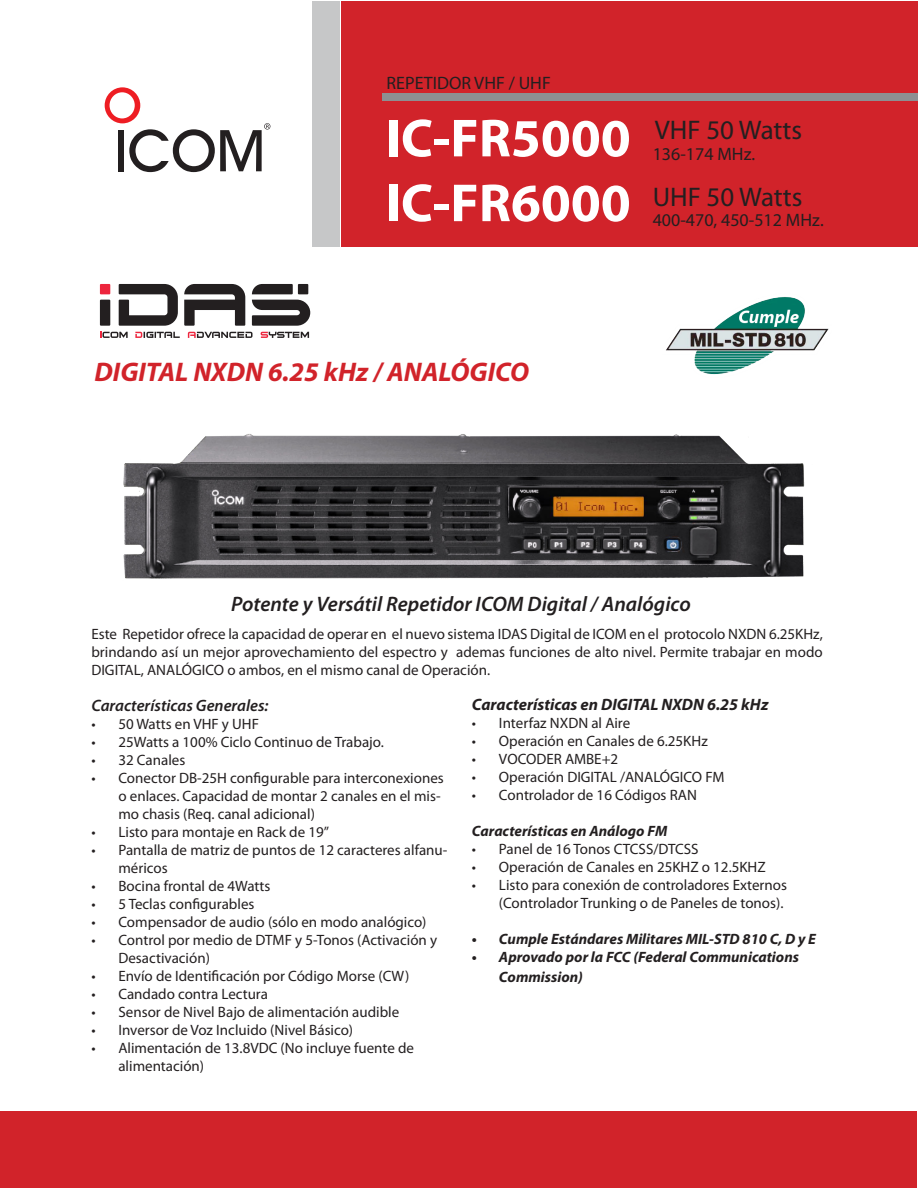
<style>
.page{position:relative;width:918px;height:1188px;background:#fff}
.page>*{position:absolute;margin:0;border:0;box-sizing:border-box;transform-origin:0 0}
.t1{font:700 54px "Myriad Pro";color:#fff}
.t2{font:italic 700 27px "Myriad Pro";color:#d1232a}
.t3{font:27px "Myriad Pro";color:#231f20}
.t4{font:italic 600 21px "Myriad Pro";color:#231f20}
.t5{font:18px "Myriad Pro";color:#231f20}
.t6{font:italic 700 16.5px "Myriad Pro";color:#231f20}
.t7{font:italic 600 16.5px "Myriad Pro";color:#231f20}
.t8{font:15px/18px "Myriad Pro";color:#231f20}
.t9{font:italic 700 15px/19.8px "Myriad Pro";color:#231f20}
</style>
<div class="page">
<div style="left:341px;top:1px;width:576px;height:246px;background:#d1232a"></div>
<div style="left:312px;top:1px;width:28px;height:246px;background:#c6c7c8"></div>
<div style="left:383px;top:94px;width:535px;height:7px;background:#8d8f92"></div>
<img style="left:123px;top:434px;width:682px;height:145px">
<svg style="left:105px;top:87px;width:165px;height:85px"></svg>
<div style="left:1px;top:1111px;width:916px;height:77px;background:#d1232a"></div>
<svg style="left:119px;top:284px;width:59px;height:42px"></svg>
<div style="left:298px;top:284px;width:10px;height:10px;background:#231f20"></div>
<svg style="left:184px;top:284px;width:61px;height:42px"></svg>
<svg style="left:252px;top:284px;width:41px;height:10px"></svg>
<svg style="left:252px;top:300px;width:58px;height:26px"></svg>
<div style="left:100px;top:284px;width:10px;height:10px;background:#ed253d"></div>
<svg style="left:100px;top:300px;width:10px;height:26px"></svg>
<svg style="left:100px;top:332px;width:28px;height:6px"></svg>
<svg style="left:135px;top:332px;width:45px;height:6px"></svg>
<svg style="left:188px;top:332px;width:65px;height:6px"></svg>
<svg style="left:261px;top:332px;width:48px;height:6px"></svg>
<img style="left:666px;top:297px;width:163px;height:78px">
<p class="t5" style="left:387px;top:72px;width:166px">REPETIDOR VHF / UHF</p>
<p class="t1" style="left:386px;top:103px;width:247px">IC-FR5000</p>
<p class="t1" style="left:386px;top:168px;width:247px">IC-FR6000</p>
<p class="t3" style="left:655px;top:114px;width:149px">VHF 50 Watts</p>
<p class="t5" style="left:653px;top:143px;width:104px">136-174 MHz.</p>
<p class="t3" style="left:653px;top:180px;width:151px">UHF 50 Watts</p>
<p class="t5" style="left:653px;top:209px;width:173px">400-470, 450-512 MHz.</p>
<p class="t2" style="left:95px;top:354px;width:436px">DIGITAL NXDN 6.25 kHz / ANALÓGICO</p>
<p class="t4" style="left:231px;top:591px;width:461px">Potente y Versátil Repetidor ICOM Digital / Analógico</p>
<p class="t8" style="left:91px;top:625px;width:733px;text-align:justify">Este Repetidor ofrece la capacidad de operar en el nuevo sistema IDAS Digital de ICOM en el protocolo NXDN 6.25KHz, brindando así un mejor aprovechamiento del espectro y ademas funciones de alto nivel. Permite trabajar en modo DIGITAL, ANALÓGICO o ambos, en el mismo canal de Operación.</p>
<p class="t7" style="left:91px;top:694px;width:179px">Características Generales:</p>
<p class="t8" style="left:118px;top:714px;width:142px">50 Watts en VHF y UHF</p>
<p class="t8" style="left:118px;top:732px;width:267px">25Watts a 100% Ciclo Continuo de Trabajo.</p>
<p class="t8" style="left:118px;top:750px;width:68px">32 Canales</p>
<p class="t8" style="left:118px;top:768px;width:327px">Conector DB-25H configurable para interconexiones o enlaces. Capacidad de montar 2 canales en el mis&shy;mo chasis (Req. canal adicional)</p>
<p class="t8" style="left:118px;top:822px;width:212px">Listo para montaje en Rack de 19”</p>
<p class="t8" style="left:118px;top:840px;width:331px">Pantalla de matriz de puntos de 12 caracteres alfanu&shy;méricos</p>
<p class="t8" style="left:118px;top:876px;width:154px">Bocina frontal de 4Watts</p>
<p class="t8" style="left:118px;top:894px;width:138px">5 Teclas configurables</p>
<p class="t8" style="left:118px;top:912px;width:310px">Compensador de audio (sólo en modo analógico)</p>
<p class="t8" style="left:118px;top:930px;width:320px">Control por medio de DTMF y 5-Tonos (Activación y<br>Desactivación)</p>
<p class="t8" style="left:118px;top:966px;width:292px">Envío de Identificación por Código Morse (CW)</p>
<p class="t8" style="left:118px;top:984px;width:151px">Candado contra Lectura</p>
<p class="t8" style="left:118px;top:1002px;width:282px">Sensor de Nivel Bajo de alimentación audible</p>
<p class="t8" style="left:118px;top:1020px;width:236px">Inversor de Voz Incluido (Nivel Básico)</p>
<p class="t8" style="left:118px;top:1038px;width:297px">Alimentación de 13.8VDC (No incluye fuente de alimentación)</p>
<p class="t8" style="left:91px;top:714px;width:6px;text-align:justify">• • • •</p>
<p class="t8" style="left:91px;top:822px;width:6px">• •</p>
<p class="t8" style="left:91px;top:876px;width:6px;text-align:justify">• • • •</p>
<p class="t8" style="left:91px;top:966px;width:6px;text-align:justify">• • • • •</p>
<p class="t6" style="left:472px;top:694px;width:298px">Características en DIGITAL NXDN 6.25 kHz</p>
<p class="t8" style="left:499px;top:714px;width:133px">Interfaz NXDN al Aire</p>
<p class="t8" style="left:499px;top:732px;width:210px">Operación en Canales de 6.25KHz</p>
<p class="t8" style="left:499px;top:750px;width:121px">VOCODER AMBE+2</p>
<p class="t8" style="left:499px;top:768px;width:227px">Operación DIGITAL /ANALÓGICO FM</p>
<p class="t8" style="left:499px;top:786px;width:199px">Controlador de 16 Códigos RAN</p>
<p class="t9" style="left:472px;top:821px;width:197px">Características en Análogo FM</p>
<p class="t8" style="left:499px;top:840px;width:201px">Panel de 16 Tonos CTCSS/DTCSS</p>
<p class="t8" style="left:499px;top:858px;width:268px">Operación de Canales en 25KHZ o 12.5KHZ</p>
<p class="t8" style="left:499px;top:876px;width:290px">Listo para conexión de controladores Externos (Controlador Trunking o de Paneles de tonos).</p>
<p class="t9" style="left:499px;top:929px;width:319px">Cumple Estándares Militares MIL-STD 810 C, D y E</p>
<p class="t9" style="left:499px;top:947px;width:302px">Aprovado por la FCC (Federal Communications<br>Commission)</p>
<p class="t8" style="left:472px;top:714px;width:6px;text-align:justify">• • • • •</p>
<p class="t8" style="left:472px;top:840px;width:6px;text-align:justify">• • •</p>
<p class="t9" style="left:472px;top:930px;width:7px;line-height:18px">• •</p>
</div>
